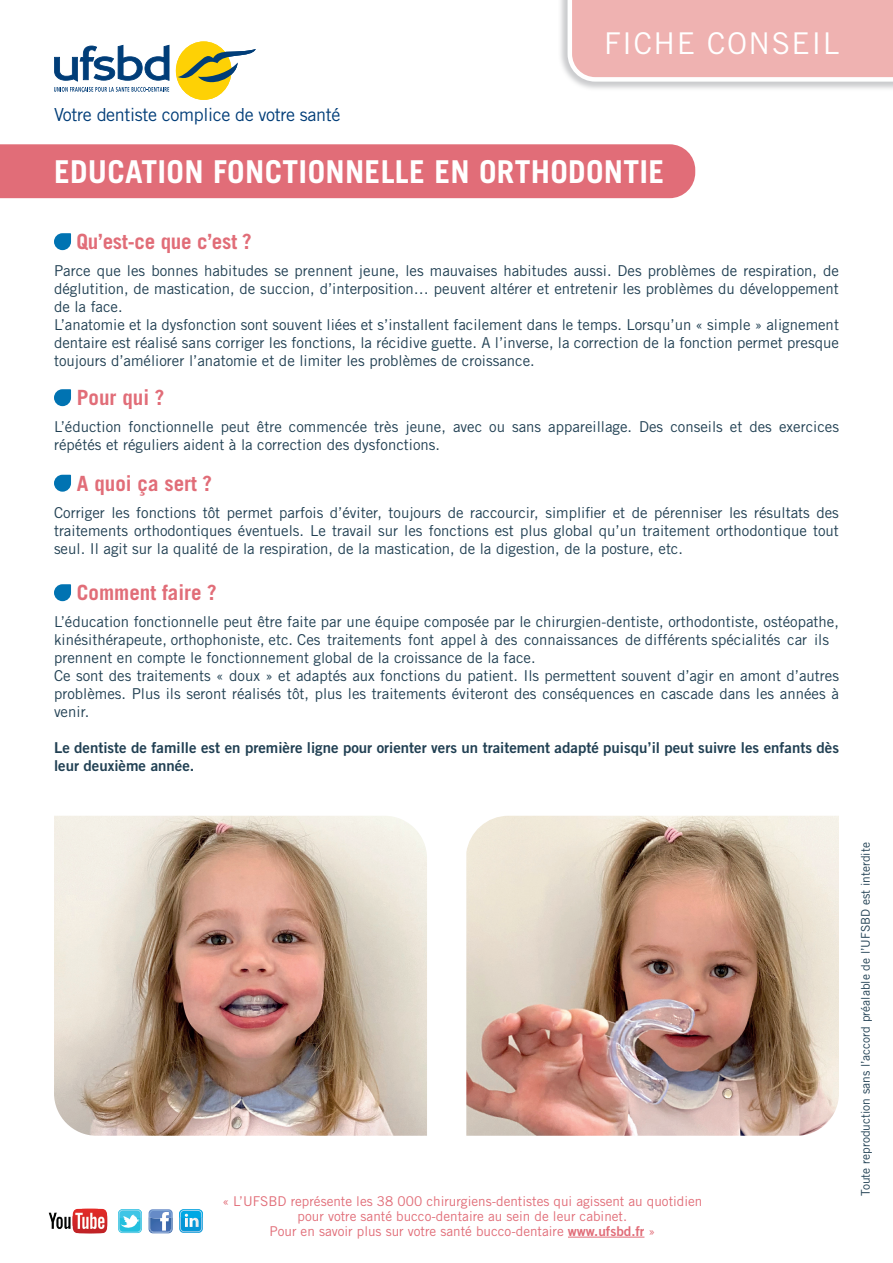
<style>
.page{position:relative;width:893px;height:1263px;background:#fff}
.page>*{position:absolute;margin:0;border:0;box-sizing:border-box;transform-origin:0 0}
.t1{font:700 31.5px "Trade Gothic LT Std";letter-spacing:.01em;color:#fff}
.t2{font:30px "Trade Gothic LT Std";letter-spacing:.05em;color:#fff}
.t3{font:700 21px "Trade Gothic LT Std";color:#e16d78}
.t4{font:18px "Trade Gothic LT Std";letter-spacing:-.02em;color:#003d78}
.t5{font:15px/18px "Trade Gothic LT Std";color:#214053}
.t6{font:15px/18px "Trade Gothic LT Std Bd 2";color:#214053}
.t7{font:13.5px/15px "Trade Gothic LT Std";color:#e16d78;text-align:center}
.t8{font:12px "Trade Gothic LT Std";color:#214053}
.s1{font-family:"Trade Gothic LT Std Bd 2"}
</style>
<div class="page">
<div style="left:0;top:144px;width:695px;height:54px;background:#e16d78"></div>
<div style="left:558px;top:0;width:335px;height:92px;background:#babbbe;opacity:.75"></div>
<svg style="left:568px;top:0;width:325px;height:82px;background:#efb7b6"></svg>
<svg style="left:54px;top:233px;width:17px;height:17px"></svg>
<svg style="left:54px;top:389px;width:17px;height:17px"></svg>
<svg style="left:54px;top:475px;width:17px;height:17px"></svg>
<svg style="left:54px;top:584px;width:17px;height:17px"></svg>
<div style="left:176px;top:41px;width:55px;height:59px;background:#fed105;border-radius:50%"></div>
<svg style="left:178px;top:48px;width:78px;height:41px"></svg>
<svg style="left:54px;top:45px;width:115px;height:47px"></svg>
<hr style="left:568px;top:1237px;width:76px;height:1px;background:#e16d78">
<svg style="left:118px;top:1209px;width:24px;height:24px"></svg>
<svg style="left:118px;top:1209px;width:24px;height:23px"></svg>
<svg style="left:149px;top:1209px;width:24px;height:24px"></svg>
<svg style="left:179px;top:1209px;width:24px;height:24px"></svg>
<svg style="left:179px;top:1209px;width:24px;height:23px"></svg>
<img style="left:48px;top:1208px;width:60px;height:26px">
<img style="left:54px;top:816px;width:373px;height:320px">
<img style="left:466px;top:816px;width:373px;height:320px">
<p class="t4" style="left:54px;top:104px;width:288px">Votre dentiste complice de votre santé</p>
<h2 class="t2" style="left:604px;top:26px;width:237px">FICHE CONSEIL</h2>
<h1 class="t1" style="left:54px;top:152px;width:612px">EDUCATION FONCTIONNELLE EN ORTHODONTIE</h1>
<h3 class="t3" style="left:76px;top:229px;width:177px">Qu’est-ce que c’est ?</h3>
<p class="t5" style="left:54px;top:262px;width:786px">Parce que les bonnes habitudes se prennent jeune, les mauvaises habitudes aussi. Des problèmes de respiration, de déglutition, de mastication, de succion, d’interposition… peuvent altérer et entretenir les problèmes du développement de la face.<br>L’anatomie et la dysfonction sont souvent liées et s’installent facilement dans le temps. Lorsqu’un « simple » alignement dentaire est réalisé sans corriger les fonctions, la récidive guette. A l’inverse, la correction de la fonction permet presque toujours d’améliorer l’anatomie et de limiter les problèmes de croissance.</p>
<h3 class="t3" style="left:77px;top:385px;width:89px">Pour qui ?</h3>
<p class="t5" style="left:54px;top:418px;width:786px">L’éduction fonctionnelle peut être commencée très jeune, avec ou sans appareillage. Des conseils et des exercices répétés et réguliers aident à la correction des dysfonctions.</p>
<h3 class="t3" style="left:77px;top:470px;width:137px">A quoi ça sert ?</h3>
<p class="t5" style="left:54px;top:503px;width:786px;text-align:justify">Corriger les fonctions tôt permet parfois d’éviter, toujours de raccourcir, simplifier et de pérenniser les résultats des traitements orthodontiques éventuels. Le travail sur les fonctions est plus global qu’un traitement orthodontique tout seul. Il agit sur la qualité de la respiration, de la mastication, de la digestion, de la posture, etc.</p>
<h3 class="t3" style="left:77px;top:580px;width:142px">Comment faire ?</h3>
<p class="t5" style="left:54px;top:613px;width:786px">L’éducation fonctionnelle peut être faite par une équipe composée par le chirurgien-dentiste, orthodontiste, ostéopathe, kinésithérapeute, orthophoniste, etc. Ces traitements font appel à des connaissances de différents spécialités car ils prennent en compte le fonctionnement global de la croissance de la face.<br>Ce sont des traitements « doux » et adaptés aux fonctions du patient. Ils permettent souvent d’agir en amont d’autres problèmes. Plus ils seront réalisés tôt, plus les traitements éviteront des conséquences en cascade dans les années à venir.</p>
<p class="t6" style="left:54px;top:738px;width:786px">Le dentiste de famille est en première ligne pour orienter vers un traitement adapté puisqu’il peut suivre les enfants dès leur deuxième année.</p>
<p class="t7" style="left:222px;top:1193px;width:481px">« L’UFSBD représente les 38 000 chirurgiens-dentistes qui agissent au quotidien pour votre santé bucco-dentaire au sein de leur cabinet.<br>Pour en savoir plus sur votre santé bucco-dentaire <span class="s1">www.ufsbd.fr</span> »</p>
<p class="t8" style="left:858px;top:1196px;width:355px;rotate:-90deg">Toute reproduction sans l’accord préalable de l’UFSBD est interdite</p>
</div>
